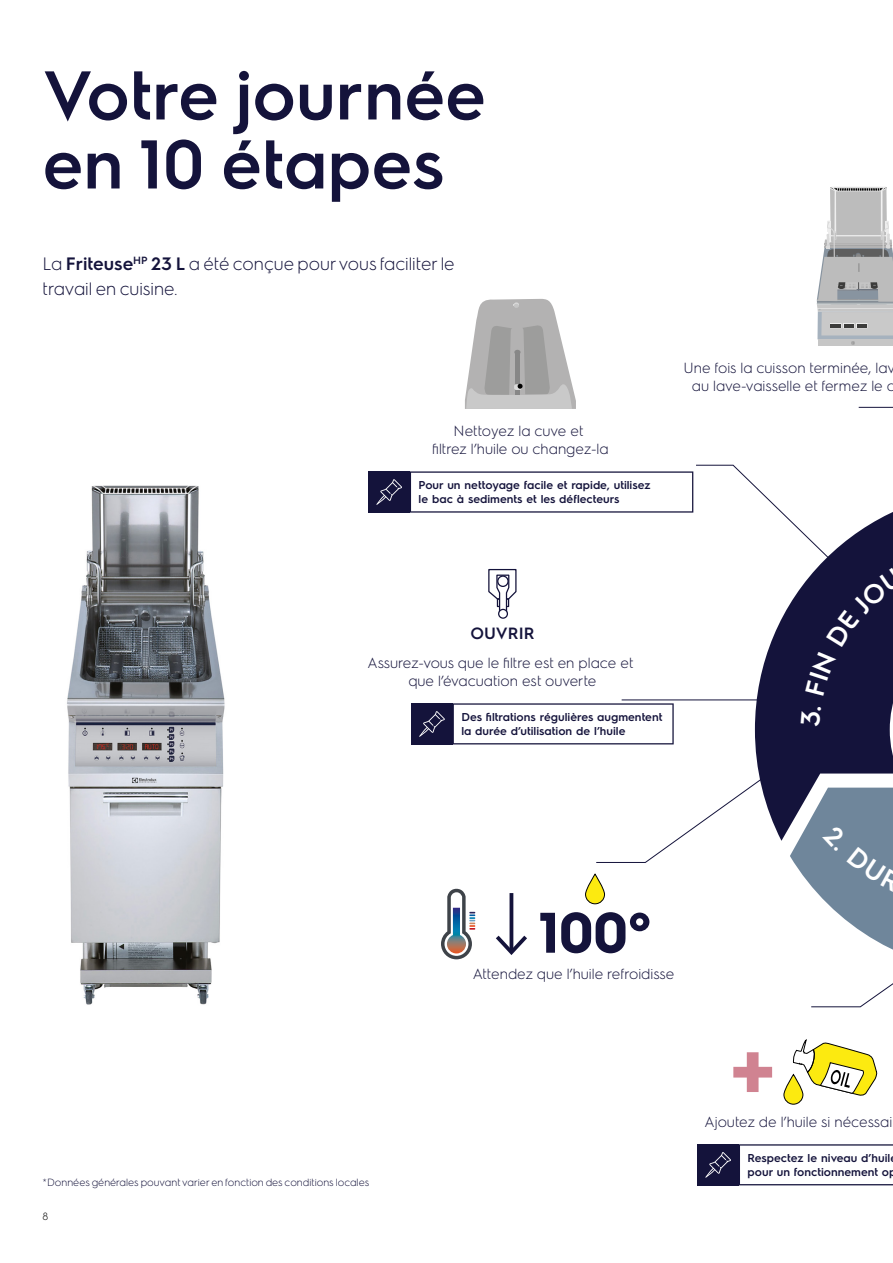
<style>
.page{position:relative;width:893px;height:1263px;background:#fff}
.page>*{position:absolute;margin:0;border:0;box-sizing:border-box;transform-origin:0 0}
.t1{font:600 69px/69px "Electrolux Sans";color:#14133b}
.t2{font:700 57.3px "Electrolux Sans";color:#14133b}
.t3{font:300 18px/24.8px "Electrolux Sans";color:#14133b}
.t4{font:600 16.35px "Electrolux Sans";color:#14133b}
.t5{font:300 14.7px/18px "Electrolux Sans";color:#14133b;text-align:center}
.t6{font:600 11.4px/13.8px "Electrolux Sans";color:#14133b}
.t7{font:300 10.5px "Electrolux Sans";color:#14133b}
.t8{font:300 10.5px "Electrolux Sans";color:#000}
.s1{font-weight:600}
</style>
<div class="page">
<hr style="left:622px;top:699px;width:143px;height:1px;background:#14133b">
<svg style="left:596px;top:783px;width:159px;height:80px"></svg>
<svg style="left:755px;top:695px;width:138px;height:146px;background:#393859"></svg>
<svg style="left:441px;top:889px;width:34px;height:70px"></svg>
<svg style="left:733px;top:1052px;width:39px;height:40px"></svg>
<svg style="left:784px;top:1074px;width:19px;height:30px"></svg>
<div style="left:783px;top:1074px;width:20px;height:31px;border:1px solid #000;border-radius:9px"></div>
<svg style="left:792px;top:1039px;width:86px;height:57px"></svg>
<div style="left:698px;top:1144px;width:41px;height:41px;background:#14133b"></div>
<svg style="left:739px;top:1144px;width:154px;height:41px"></svg>
<svg style="left:705px;top:1152px;width:26px;height:26px"></svg>
<div style="left:411px;top:703px;width:42px;height:41px;background:#14133b"></div>
<svg style="left:453px;top:703px;width:221px;height:41px"></svg>
<svg style="left:419px;top:711px;width:26px;height:26px"></svg>
<div style="left:369px;top:471px;width:41px;height:42px;background:#14133b"></div>
<svg style="left:376px;top:479px;width:26px;height:26px"></svg>
<hr style="left:510px;top:893px;width:3px;height:58px;background:#14133b">
<svg style="left:496px;top:936px;width:31px;height:19px"></svg>
<svg style="left:585px;top:874px;width:19px;height:30px"></svg>
<div style="left:585px;top:874px;width:20px;height:30px;border:1px solid #000;border-radius:9px"></div>
<img style="left:67px;top:485px;width:158px;height:520px">
<svg style="left:801px;top:707px;width:20px;height:20px"></svg>
<svg style="left:410px;top:187px;width:483px;height:508px"></svg>
<svg style="left:790px;top:788px;width:103px;height:220px"></svg>
<h1 class="t1" style="left:43px;top:56px;width:445px">Votre journée en 10 étapes</h1>
<p class="t3" style="left:43px;top:250px;width:414px">La <span class="s1">Friteuse</span><sup>HP</sup> <span class="s1">23 L</span> a été conçue pour vous faciliter le travail en cuisine.</p>
<p class="t5" style="left:432px;top:421px;width:178px">Nettoyez la cuve et<br>filtrez l’huile ou changez-la</p>
<p class="t6" style="left:419px;top:478px;width:234px">Pour un nettoyage facile et rapide, utilisez le bac à sediments et les déflecteurs</p>
<p class="t5" style="left:684px;top:358px;width:213px">Une fois la cuisson terminée, lav au lave-vaisselle et fermez le c</p>
<p class="t4" style="left:470px;top:622px;width:65px">OUVRIR</p>
<p class="t5" style="left:367px;top:653px;width:268px">Assurez-vous que le filtre est en place et que l’évacuation est ouverte</p>
<p class="t6" style="left:461px;top:710px;width:203px">Des filtrations régulières augmentent la durée d’utilisation de l’huile</p>
<p class="t7" style="left:43px;top:1175px;width:328px">*Données générales pouvant varier en fonction des conditions locales</p>
<p class="t8" style="left:43px;top:1210px;width:7px">8</p>
<h2 class="t2" style="left:538px;top:892px;width:115px">100°</h2>
<p class="t5" style="left:473px;top:964px;width:203px">Attendez que l’huile refroidisse</p>
<p class="t5" style="left:705px;top:1112px;width:189px">Ajoutez de l’huile si nécessai</p>
<p class="t6" style="left:748px;top:1151px;width:150px">Respectez le niveau d’huil pour un fonctionnement op</p>
</div>
